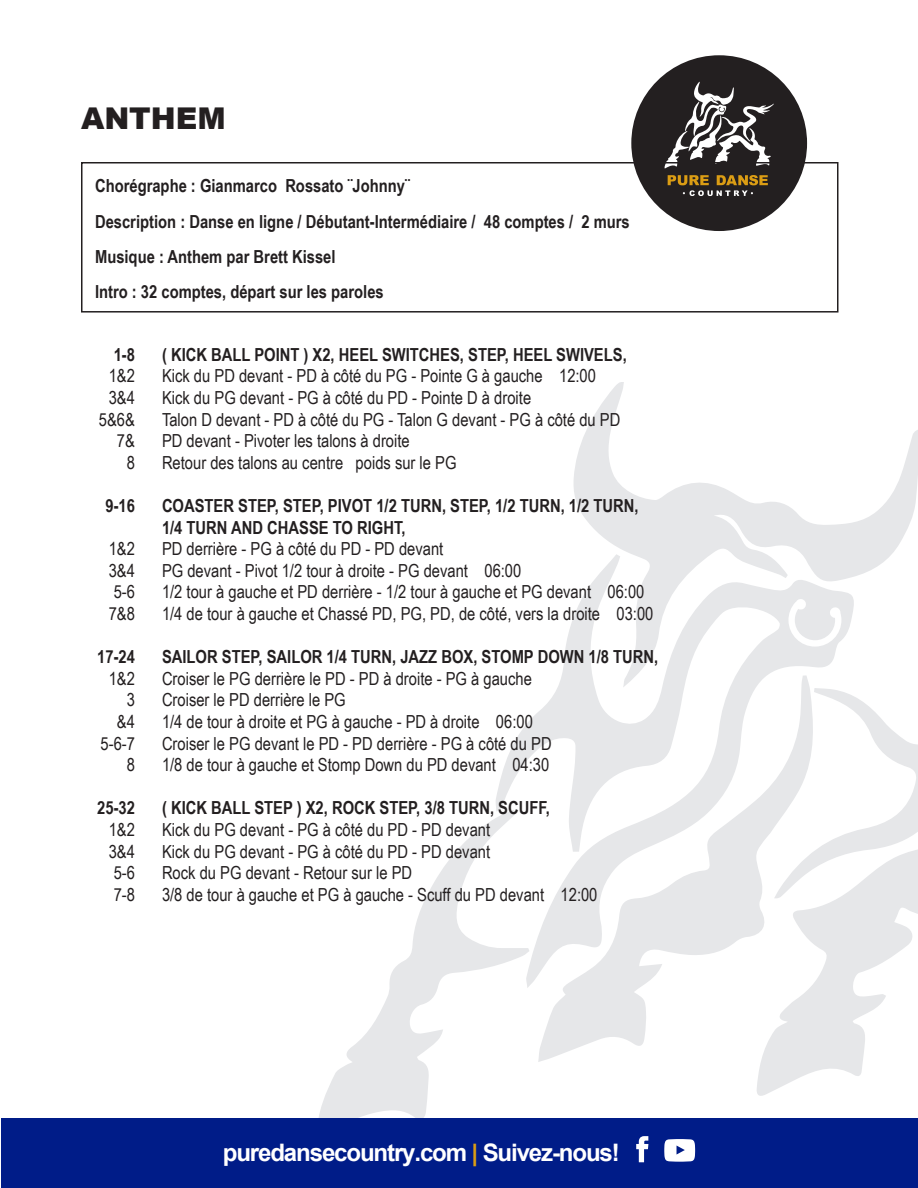
<style>
.page{position:relative;width:918px;height:1188px;background:#fff}
.page>*{position:absolute;margin:0;border:0;box-sizing:border-box;transform-origin:0 0}
.t1{font:900 30px "Arial";color:#231f20}
.t2{font:700 24.15px "Arial";letter-spacing:-.05em;color:#fff}
.t3{font:18px "Arial Narrow";color:#231f20}
.t4{font:700 18px "Arial Narrow";color:#231f20}
.s1{color:#db9d14}
</style>
<div class="page">
<svg style="left:855px;top:697px;width:63px;height:88px"></svg>
<svg style="left:319px;top:819px;width:176px;height:299px"></svg>
<svg style="left:757px;top:785px;width:161px;height:311px"></svg>
<svg style="left:573px;top:383px;width:345px;height:193px"></svg>
<svg style="left:538px;top:988px;width:278px;height:74px"></svg>
<svg style="left:495px;top:554px;width:360px;height:434px"></svg>
<div style="left:1px;top:1118px;width:917px;height:70px;background:#001c88"></div>
<div style="left:631px;top:55px;width:176px;height:176px;background:#231f20;border-radius:50%"></div>
<svg style="left:665px;top:82px;width:109px;height:86px"></svg>
<svg style="left:668px;top:175px;width:100px;height:21px"></svg>
<svg style="left:636px;top:1136px;width:12px;height:26px"></svg>
<svg style="left:664px;top:1139px;width:31px;height:23px"></svg>
<div style="left:81px;top:162px;width:757px;height:151px;border:2px solid #231f20"></div>
<p class="t1" style="left:81px;top:97px;width:146px">ANTHEM</p>
<p class="t4" style="left:95px;top:173px;width:316px">Chorégraphe : Gianmarco Rossato ¨Johnny¨</p>
<p class="t4" style="left:95px;top:208px;width:536px">Description : Danse en ligne / Débutant-Intermédiaire / 48 comptes / 2 murs</p>
<p class="t4" style="left:95px;top:243px;width:242px">Musique : Anthem par Brett Kissel</p>
<p class="t4" style="left:95px;top:278px;width:290px">Intro : 32 comptes, départ sur les paroles</p>
<p class="t4" style="left:114px;top:341px;width:23px">1-8</p>
<p class="t4" style="left:162px;top:341px;width:466px">( KICK BALL POINT ) X2, HEEL SWITCHES, STEP, HEEL SWIVELS,</p>
<p class="t3" style="left:109px;top:363px;width:28px">1&amp;2</p>
<p class="t3" style="left:162px;top:363px;width:436px">Kick du PD devant - PD à côté du PG - Pointe G à gauche 12:00</p>
<p class="t3" style="left:109px;top:385px;width:28px">3&amp;4</p>
<p class="t3" style="left:162px;top:385px;width:371px">Kick du PG devant - PG à côté du PD - Pointe D à droite</p>
<p class="t3" style="left:99px;top:406px;width:38px">5&amp;6&amp;</p>
<p class="t3" style="left:162px;top:406px;width:460px">Talon D devant - PD à côté du PG - Talon G devant - PG à côté du PD</p>
<p class="t3" style="left:117px;top:428px;width:20px">7&amp;</p>
<p class="t3" style="left:162px;top:428px;width:249px">PD devant - Pivoter les talons à droite</p>
<p class="t3" style="left:127px;top:449px;width:10px">8</p>
<p class="t3" style="left:162px;top:449px;width:296px">Retour des talons au centre poids sur le PG</p>
<p class="t4" style="left:105px;top:492px;width:31px">9-16</p>
<p class="t4" style="left:162px;top:492px;width:478px">COASTER STEP, STEP, PIVOT 1/2 TURN, STEP, 1/2 TURN, 1/2 TURN,</p>
<p class="t4" style="left:162px;top:514px;width:245px">1/4 TURN AND CHASSE TO RIGHT,</p>
<p class="t3" style="left:109px;top:536px;width:28px">1&amp;2</p>
<p class="t3" style="left:162px;top:536px;width:283px">PD derrière - PG à côté du PD - PD devant</p>
<p class="t3" style="left:109px;top:557px;width:28px">3&amp;4</p>
<p class="t3" style="left:162px;top:557px;width:361px">PG devant - Pivot 1/2 tour à droite - PG devant 06:00</p>
<p class="t3" style="left:114px;top:579px;width:23px">5-6</p>
<p class="t3" style="left:162px;top:579px;width:484px">1/2 tour à gauche et PD derrière - 1/2 tour à gauche et PG devant 06:00</p>
<p class="t3" style="left:109px;top:601px;width:28px">7&amp;8</p>
<p class="t3" style="left:162px;top:601px;width:493px">1/4 de tour à gauche et Chassé PD, PG, PD, de côté, vers la droite 03:00</p>
<p class="t4" style="left:97px;top:643px;width:39px">17-24</p>
<p class="t4" style="left:162px;top:643px;width:498px">SAILOR STEP, SAILOR 1/4 TURN, JAZZ BOX, STOMP DOWN 1/8 TURN,</p>
<p class="t3" style="left:109px;top:665px;width:28px">1&amp;2</p>
<p class="t3" style="left:162px;top:665px;width:371px">Croiser le PG derrière le PD - PD à droite - PG à gauche</p>
<p class="t3" style="left:127px;top:687px;width:10px">3</p>
<p class="t3" style="left:162px;top:687px;width:185px">Croiser le PD derrière le PG</p>
<p class="t3" style="left:117px;top:709px;width:20px">&amp;4</p>
<p class="t3" style="left:162px;top:709px;width:372px">1/4 de tour à droite et PG à gauche - PD à droite 06:00</p>
<p class="t3" style="left:101px;top:730px;width:36px">5-6-7</p>
<p class="t3" style="left:162px;top:730px;width:391px">Croiser le PG devant le PD - PD derrière - PG à côté du PD</p>
<p class="t3" style="left:127px;top:752px;width:10px">8</p>
<p class="t3" style="left:162px;top:752px;width:389px">1/8 de tour à gauche et Stomp Down du PD devant 04:30</p>
<p class="t4" style="left:97px;top:795px;width:39px">25-32</p>
<p class="t4" style="left:162px;top:795px;width:389px">( KICK BALL STEP ) X2, ROCK STEP, 3/8 TURN, SCUFF,</p>
<p class="t3" style="left:109px;top:817px;width:28px">1&amp;2</p>
<p class="t3" style="left:162px;top:817px;width:330px">Kick du PG devant - PG à côté du PD - PD devant</p>
<p class="t3" style="left:109px;top:838px;width:28px">3&amp;4</p>
<p class="t3" style="left:162px;top:838px;width:330px">Kick du PG devant - PG à côté du PD - PD devant</p>
<p class="t3" style="left:114px;top:860px;width:23px">5-6</p>
<p class="t3" style="left:162px;top:860px;width:252px">Rock du PG devant - Retour sur le PD</p>
<p class="t3" style="left:114px;top:881px;width:23px">7-8</p>
<p class="t3" style="left:162px;top:881px;width:437px">3/8 de tour à gauche et PG à gauche - Scuff du PD devant 12:00</p>
<h2 class="t2" style="left:223px;top:1136px;width:398px">puredansecountry.com <span class="s1">|</span> Suivez-nous!</h2>
</div>
